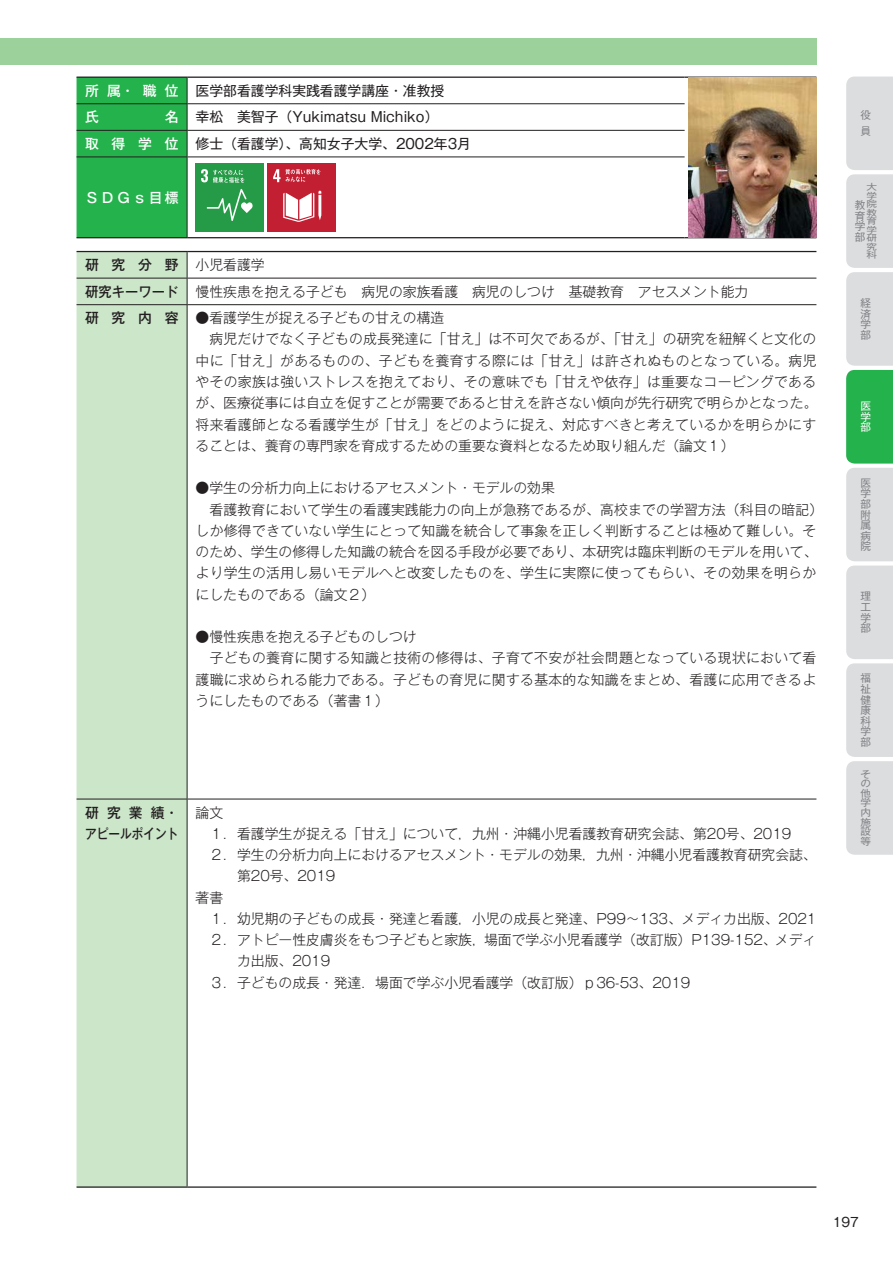
<style>
.page{position:relative;width:893px;height:1263px;background:#fff}
.page>*{position:absolute;margin:0;border:0;box-sizing:border-box;transform-origin:0 0}
.t1{font:300 13.8px/21.3px "Gothic MB101 Pr 5";color:#231f20}
.t2{font:300 13.8px/21.3px "Gothic MB101 Pr 5";letter-spacing:.02em;color:#231f20}
.t3{font:13.8px/26.5px "Gothic MB101 Pr 5";color:#231f20}
.t4{font:500 13.8px/21.3px "Gothic MB101 Pr 5";letter-spacing:.01em;color:#231f20}
.t5{font:500 13.8px "Gothic MB101 Pr 5";letter-spacing:.155em;color:#fff}
.t6{font:12.75px "Gothic MB101 Pr 5";color:#231f20}
.t7{font:10.65px/10.6px "Gothic MB101 Pr 5";color:#808285;text-align:justify}
.t8{font:10.65px/10.6px "Gothic MB101 Pr 5";color:#fff;text-align:justify}
.t9{font:9.6px/9.6px "Gothic MB101 Pr 5";color:#808285;text-align:justify;scale:1.1 1}
.t10{font:8.55px/8.6px "Gothic MB101 Pr 5";color:#808285;text-align:justify;scale:1.25 1}
.s1{font-weight:500;color:#fff}
.s2{font-weight:500}
</style>
<div class="page">
<div style="left:0;top:38px;width:816px;height:27px;background:#9cd19c"></div>
<hr style="left:187px;top:77px;width:498px;height:1px;background:#231f20">
<hr style="left:685px;top:77px;width:131px;height:1px;background:#231f20">
<hr style="left:187px;top:237px;width:498px;height:1px;background:#231f20">
<hr style="left:685px;top:237px;width:131px;height:1px;background:#231f20">
<hr style="left:187px;top:103px;width:498px;height:1px;background:#231f20">
<hr style="left:187px;top:130px;width:498px;height:1px;background:#231f20">
<div style="left:77px;top:77px;width:111px;height:161px;background:#23b24b"></div>
<hr style="left:77px;top:157px;width:110px;height:1px;background:#231f20">
<hr style="left:187px;top:157px;width:498px;height:1px;background:#231f20">
<hr style="left:187px;top:157px;width:1px;height:80px;background:#231f20">
<div style="left:196px;top:163px;width:68px;height:68px;background:#269b47"></div>
<svg style="left:207px;top:189px;width:46px;height:32px"></svg>
<svg style="left:201px;top:169px;width:43px;height:14px"></svg>
<div style="left:268px;top:163px;width:68px;height:68px;background:#c21f32"></div>
<svg style="left:283px;top:191px;width:38px;height:31px"></svg>
<svg style="left:273px;top:169px;width:47px;height:13px"></svg>
<img style="left:689px;top:78px;width:127px;height:159px">
<div style="left:77px;top:252px;width:110px;height:934px;background:#cce6ca"></div>
<hr style="left:77px;top:278px;width:110px;height:1px;background:#231f20">
<hr style="left:187px;top:278px;width:629px;height:1px;background:#231f20">
<svg style="left:187px;top:252px;width:1px;height:52px"></svg>
<hr style="left:77px;top:304px;width:110px;height:1px;background:#231f20">
<hr style="left:187px;top:304px;width:629px;height:1px;background:#231f20">
<hr style="left:187px;top:305px;width:1px;height:494px;background:#231f20">
<hr style="left:77px;top:799px;width:110px;height:1px;background:#231f20">
<hr style="left:187px;top:799px;width:629px;height:1px;background:#231f20">
<hr style="left:187px;top:799px;width:1px;height:387px;background:#231f20">
<hr style="left:77px;top:251px;width:110px;height:1px;background:#231f20">
<hr style="left:187px;top:251px;width:629px;height:1px;background:#231f20">
<hr style="left:77px;top:1186px;width:110px;height:2px;background:#231f20">
<hr style="left:187px;top:1186px;width:629px;height:2px;background:#231f20">
<svg style="left:846px;top:77px;width:47px;height:778px;background:#c7d9ce"></svg>
<p class="t3" style="left:85px;top:76px;width:361px"><span class="s1">所属・職位</span> 医学部看護学科実践看護学講座・准教授<span class="s1">氏</span></p>
<p class="t3" style="left:85px;top:103px;width:387px;text-indent:80px"><span class="s1">名</span> 幸松　美智子（Yukimatsu Michiko）<br><span class="s1">取 得 学 位</span> 修士（看護学）、高知女子大学、2002年3月</p>
<p class="t5" style="left:85px;top:186px;width:95px">ＳＤＧｓ目標</p>
<p class="t1" style="left:85px;top:250px;width:665px;line-height:26.5px"><span class="s2">研 究 分 野</span> 小児看護学<br><span class="s2">研究キーワード</span> 慢性疾患を抱える子ども　病児の家族看護　病児のしつけ　基礎教育　アセスメント能力<span class="s2">研 究 内 容</span> ●看護学生が捉える子どもの甘えの構造</p>
<p class="t1" style="left:196px;top:327px;width:623px;text-align:justify">　病児だけでなく子どもの成長発達に「甘え」は不可欠であるが、「甘え」の研究を紐解くと文化の中に「甘え」があるものの、子どもを養育する際には「甘え」は許されぬものとなっている。病児やその家族は強いストレスを抱えており、その意味でも「甘えや依存」は重要なコーピングであるが、医療従事には自立を促すことが需要であると甘えを許さない傾向が先行研究で明らかとなった。将来看護師となる看護学生が「甘え」をどのように捉え、対応すべきと考えているかを明らかにすることは、養育の専門家を育成するための重要な資料となるため取り組んだ（論文１）</p>
<p class="t1" style="left:196px;top:476px;width:629px">●学生の分析力向上におけるアセスメント・モデルの効果<br>　看護教育において学生の看護実践能力の向上が急務であるが、高校までの学習方法（科目の暗記）しか修得できていない学生にとって知識を統合して事象を正しく判断することは極めて難しい。そのため、学生の修得した知識の統合を図る手段が必要であり、本研究は臨床判断のモデルを用いて、より学生の活用し易いモデルへと改変したものを、学生に実際に使ってもらい、その効果を明らかにしたものである（論文２）</p>
<p class="t2" style="left:196px;top:625px;width:622px">●慢性疾患を抱える子どものしつけ<br>　子どもの養育に関する知識と技術の修得は、子育て不安が社会問題となっている現状において看護職に求められる能力である。子どもの育児に関する基本的な知識をまとめ、看護に応用できるようにしたものである（著書１）</p>
<p class="t4" style="left:85px;top:800px;width:95px">研究業績・アピールポイント</p>
<p class="t1" style="left:196px;top:800px;width:29px">論文</p>
<p class="t1" style="left:209px;top:822px;width:583px">１．看護学生が捉える「甘え」について，九州・沖縄小児看護教育研究会誌、第20号、2019</p>
<p class="t1" style="left:209px;top:843px;width:609px">２．学生の分析力向上におけるアセスメント・モデルの効果，九州・沖縄小児看護教育研究会誌、</p>
<p class="t1" style="left:237px;top:864px;width:100px">第20号、2019</p>
<p class="t1" style="left:196px;top:885px;width:29px">著書</p>
<p class="t1" style="left:209px;top:907px;width:608px">１．幼児期の子どもの成長・発達と看護，小児の成長と発達、P99～133、メディカ出版、2021</p>
<p class="t1" style="left:209px;top:928px;width:608px">２．アトピー性皮膚炎をもつ子どもと家族，場面で学ぶ小児看護学（改訂版）P139-152、メディ</p>
<p class="t1" style="left:237px;top:949px;width:95px">カ出版、2019</p>
<p class="t1" style="left:209px;top:970px;width:482px">３．子どもの成長・発達．場面で学ぶ小児看護学（改訂版）ｐ36-53、2019</p>
<p class="t7" style="left:860px;top:106px;width:12px;line-height:15.9px">役員</p>
<p class="t10" style="left:866px;top:182px;width:10px">大学院教育学研究科</p>
<p class="t7" style="left:855px;top:199px;width:12px">教育学部</p>
<p class="t7" style="left:860px;top:297px;width:12px">経済学部</p>
<p class="t8" style="left:860px;top:400px;width:12px">医学部</p>
<p class="t7" style="left:860px;top:476px;width:12px">医学部附属病院</p>
<p class="t7" style="left:860px;top:590px;width:12px">理工学部</p>
<p class="t7" style="left:860px;top:672px;width:12px">福祉健康科学部</p>
<p class="t9" style="left:860px;top:769px;width:11px">その他学内施設等</p>
<p class="t6" style="left:833px;top:1212px;width:28px">197</p>
</div>
